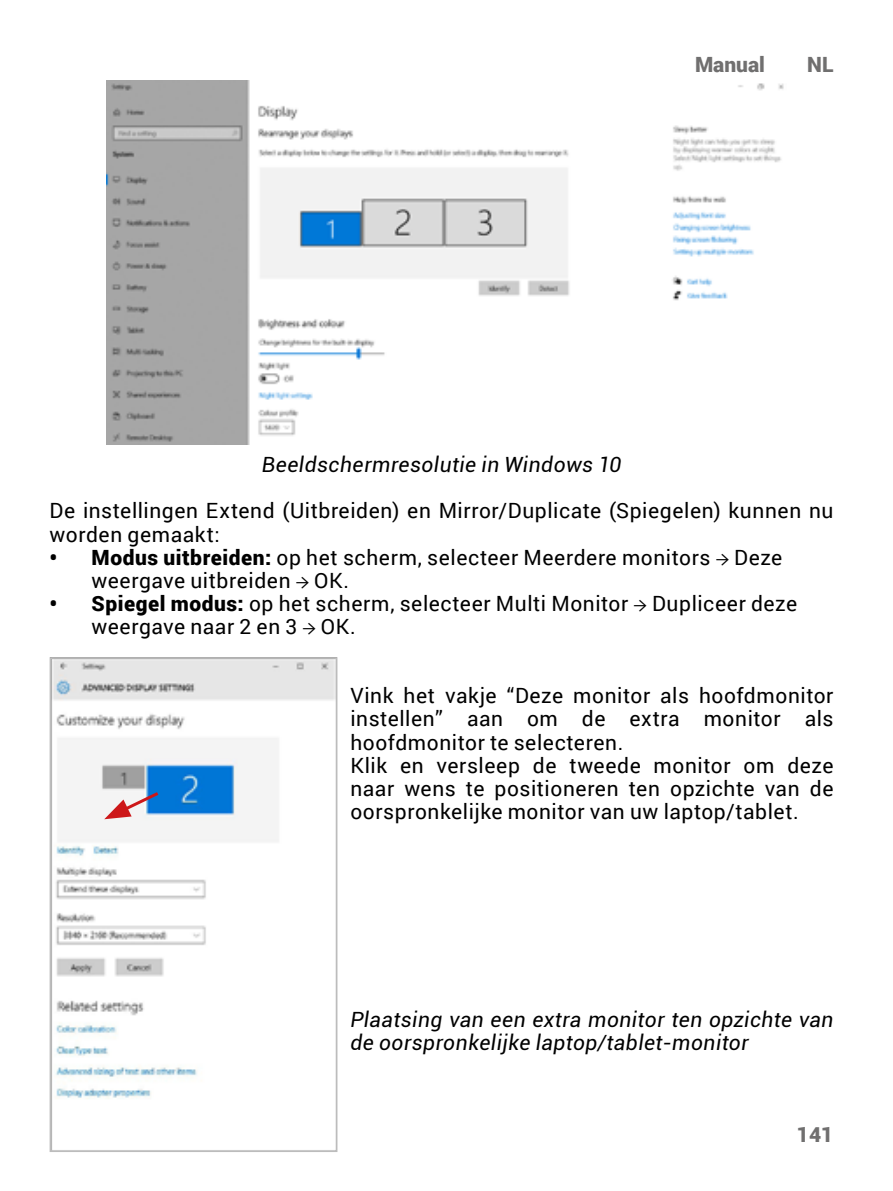
<style>
.page{position:relative;width:893px;height:1191px;background:#fff}
.page>*{position:absolute;margin:0;border:0;box-sizing:border-box;transform-origin:0 0}
.t1{font:21px/23.1px "Roboto";letter-spacing:.03em;color:#000}
.t2{font:italic 21px/23.1px "Roboto";letter-spacing:.025em;color:#000}
.t3{font:900 21px "Roboto";color:#706f6f}
.s1{font-weight:900}
.s2{font-family:"Minion Pro"}
</style>
<div class="page">
<img style="left:106px;top:80px;width:678px;height:364px">
<img style="left:53px;top:660px;width:281px;height:439px">
<div style="left:50px;top:657px;width:287px;height:495px;border:2px solid #bcbcbc"></div>
<svg style="left:104px;top:789px;width:58px;height:30px"></svg>
<p class="t3" style="left:695px;top:49px;width:71px">Manual</p>
<p class="t3" style="left:807px;top:49px;width:28px">NL</p>
<p class="t2" style="left:262px;top:452px;width:361px">Beeldschermresolutie in Windows 10</p>
<p class="t1" style="left:50px;top:498px;width:785px">De instellingen Extend (Uitbreiden) en Mirror/Duplicate (Spiegelen) kunnen nu worden gemaakt:</p>
<p class="t1" style="left:92px;top:545px;width:692px;text-indent:-42px"><span class="s1">• Modus uitbreiden:</span> op het scherm, selecteer Meerdere monitors <span class="s2">→</span> Deze weergave uitbreiden <span class="s2">→</span> OK.</p>
<p class="t1" style="left:92px;top:591px;width:707px;text-indent:-42px"><span class="s1">• Spiegel modus:</span> op het scherm, selecteer Multi Monitor <span class="s2">→</span> Dupliceer deze weergave naar 2 en 3 <span class="s2">→</span> OK.</p>
<p class="t1" style="left:350px;top:683px;width:485px">Vink het vakje “Deze monitor als hoofdmonitor instellen” aan om de extra monitor als hoofdmonitor te selecteren.<br>Klik en versleep de tweede monitor om deze naar wens te positioneren ten opzichte van de oorspronkelijke monitor van uw laptop/tablet.</p>
<p class="t2" style="left:350px;top:1007px;width:484px">Plaatsing van een extra monitor ten opzichte van de oorspronkelijke laptop/tablet-monitor</p>
<p class="t3" style="left:797px;top:1120px;width:38px">141</p>
</div>
